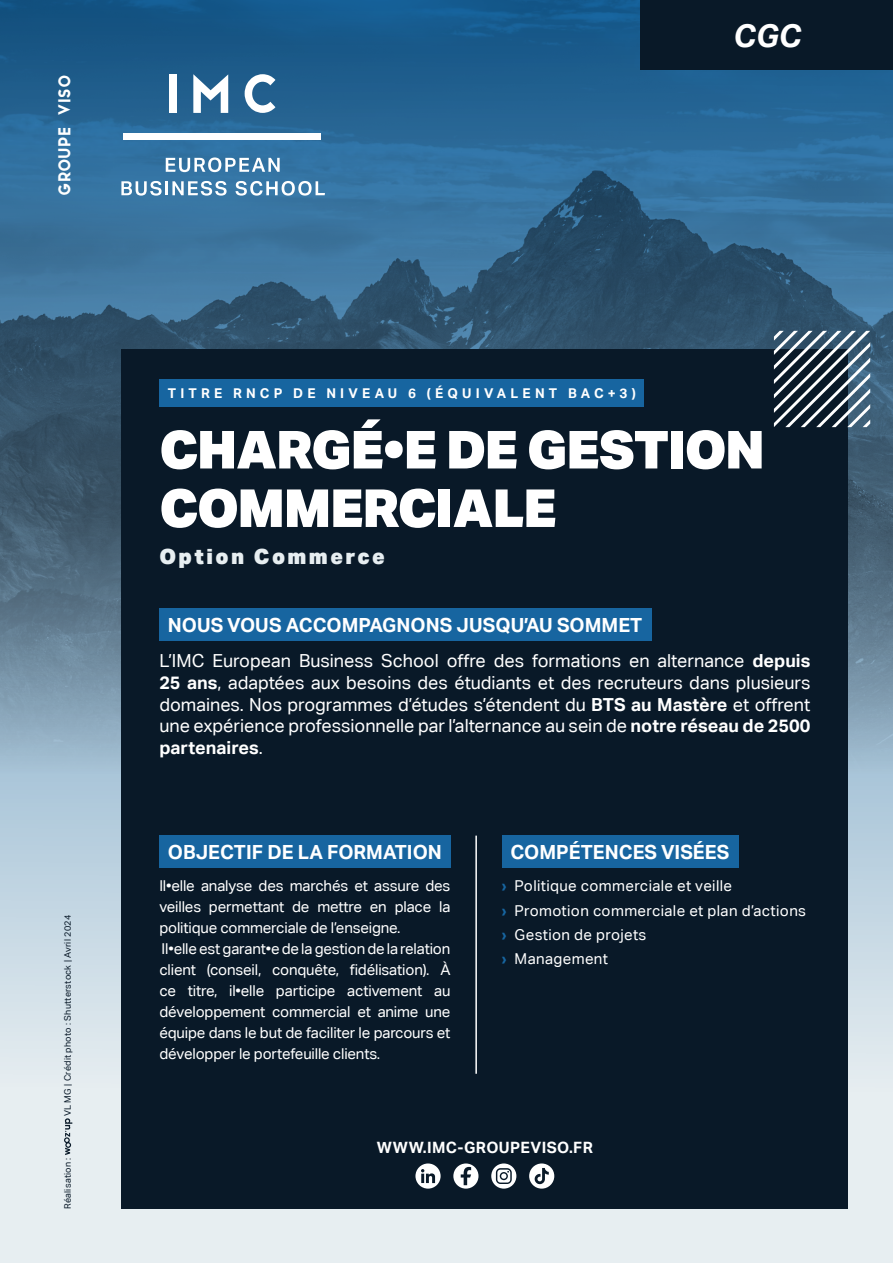
<style>
.page{position:relative;width:893px;height:1263px;background:#fff}
.page>*{position:absolute;margin:0;border:0;box-sizing:border-box;transform-origin:0 0}
.t1{font:900 52.5px/58.5px "Aktiv Grotesk";letter-spacing:-.02em;color:#fff}
.t2{font:italic 700 31.5px "Aktiv Grotesk";color:#fff}
.t3{font:900 21px "Aktiv Grotesk";letter-spacing:.12em;color:#e7eef1}
.t4{font:700 19.5px "Aktiv Grotesk";color:#fff}
.t5{font:18px/21.6px "Aktiv Grotesk";color:#fff;text-align:justify}
.t6{font:18px "San Marino";color:#fff}
.t7{font:700 15.6px "Aktiv Grotesk";letter-spacing:.025em;color:#fff}
.t8{font:15px/21px "Aktiv Grotesk";letter-spacing:-.01em;color:#fff}
.t9{font:15px/24.3px "Aktiv Grotesk";letter-spacing:.025em;color:#fff}
.t10{font:700 13.5px "Aktiv Grotesk";letter-spacing:.31em;color:#fff}
.t11{font:9px "Aktiv Grotesk";letter-spacing:.025em;color:#091928}
.s1{font-weight:700}
.s2{font-weight:700;color:#1765a0}
</style>
<div class="page">
<svg style="left:0;top:796px;width:893px;height:467px;background:#dae5ec"></svg>
<img style="left:0;top:0;width:893px;height:796px">
<div style="left:169px;top:74px;width:8px;height:39px;background:#fff"></div>
<svg style="left:193px;top:74px;width:35px;height:39px"></svg>
<svg style="left:245px;top:74px;width:30px;height:39px"></svg>
<div style="left:124px;top:133px;width:197px;height:6px;background:#fff"></div>
<svg style="left:166px;top:157px;width:114px;height:15px"></svg>
<svg style="left:121px;top:181px;width:41px;height:15px"></svg>
<hr style="left:165px;top:181px;width:3px;height:14px;background:#fff">
<svg style="left:172px;top:181px;width:55px;height:15px"></svg>
<svg style="left:236px;top:181px;width:89px;height:15px"></svg>
<div style="left:121px;top:349px;width:727px;height:860px;background:#091928"></div>
<svg style="left:774px;top:331px;width:96px;height:96px"></svg>
<div style="left:159px;top:836px;width:291px;height:32px;background:#1765a0"></div>
<div style="left:502px;top:836px;width:237px;height:32px;background:#1765a0"></div>
<hr style="left:475px;top:836px;width:2px;height:238px;background:#fff">
<svg style="left:453px;top:1163px;width:25px;height:25px"></svg>
<svg style="left:415px;top:1163px;width:26px;height:25px"></svg>
<div style="left:491px;top:1163px;width:25px;height:25px;background:#fff;border-radius:13px"></div>
<svg style="left:496px;top:1168px;width:16px;height:16px"></svg>
<div style="left:529px;top:1163px;width:25px;height:25px;background:#fff;border-radius:50%"></div>
<svg style="left:535px;top:1168px;width:14px;height:16px"></svg>
<svg style="left:64px;top:1118px;width:8px;height:37px"></svg>
<div style="left:159px;top:609px;width:493px;height:32px;background:#1765a0"></div>
<div style="left:159px;top:379px;width:485px;height:27px;background:#1765a0"></div>
<div style="left:641px;top:0;width:252px;height:69px;background:#091928"></div>
<p class="t6" style="left:54px;top:196px;width:122px;rotate:-90deg">GROUPE VISO</p>
<p class="t11" style="left:62px;top:1116px;width:203px;rotate:-90deg">VL MG | Crédit photo : Shutterstock | Avril 2024</p>
<p class="t11" style="left:62px;top:1209px;width:53px;rotate:-90deg">Réalisation :</p>
<h2 class="t2" style="left:733px;top:16px;width:69px">CGC</h2>
<p class="t10" style="left:168px;top:385px;width:469px">TITRE RNCP DE NIVEAU 6 (ÉQUIVALENT BAC+3)</p>
<h1 class="t1" style="left:159px;top:419px;width:607px">CHARGÉ•E DE GESTION<br>COMMERCIALE</h1>
<h3 class="t3" style="left:159px;top:543px;width:227px">Option Commerce</h3>
<h3 class="t4" style="left:168px;top:613px;width:476px">NOUS VOUS ACCOMPAGNONS JUSQU’AU SOMMET</h3>
<p class="t5" style="left:159px;top:650px;width:653px">L’IMC European Business School offre des formations en alternance <span class="s1">depuis 25 ans</span>, adaptées aux besoins des étudiants et des recruteurs dans plusieurs domaines. Nos programmes d’études s’étendent du <span class="s1">BTS au Mastère</span> et offrent une expérience professionnelle par l’alternance au sein de <span class="s1">notre réseau de 2500 partenaires</span>.</p>
<h3 class="t4" style="left:168px;top:840px;width:276px">OBJECTIF DE LA FORMATION</h3>
<p class="t8" style="left:159px;top:875px;width:293px">Il•elle analyse des marchés et assure des veilles permettant de mettre en place la politique commerciale de l’enseigne.<br>Il•elle est garant•e de la gestion de la relation client (conseil, conquête, fidélisation). À ce titre, il•elle participe activement au développement commercial et anime une équipe dans le but de faciliter le parcours et développer le portefeuille clients.</p>
<h3 class="t4" style="left:510px;top:840px;width:220px">COMPÉTENCES VISÉES</h3>
<p class="t9" style="left:502px;top:874px;width:306px"><span class="s2">›</span> Politique commerciale et veille<br><span class="s2">›</span> Promotion commerciale et plan d’actions <span class="s2">›</span> Gestion de projets<br><span class="s2">›</span> Management</p>
<p class="t7" style="left:377px;top:1138px;width:218px">WWW.IMC-GROUPEVISO.FR</p>
</div>
